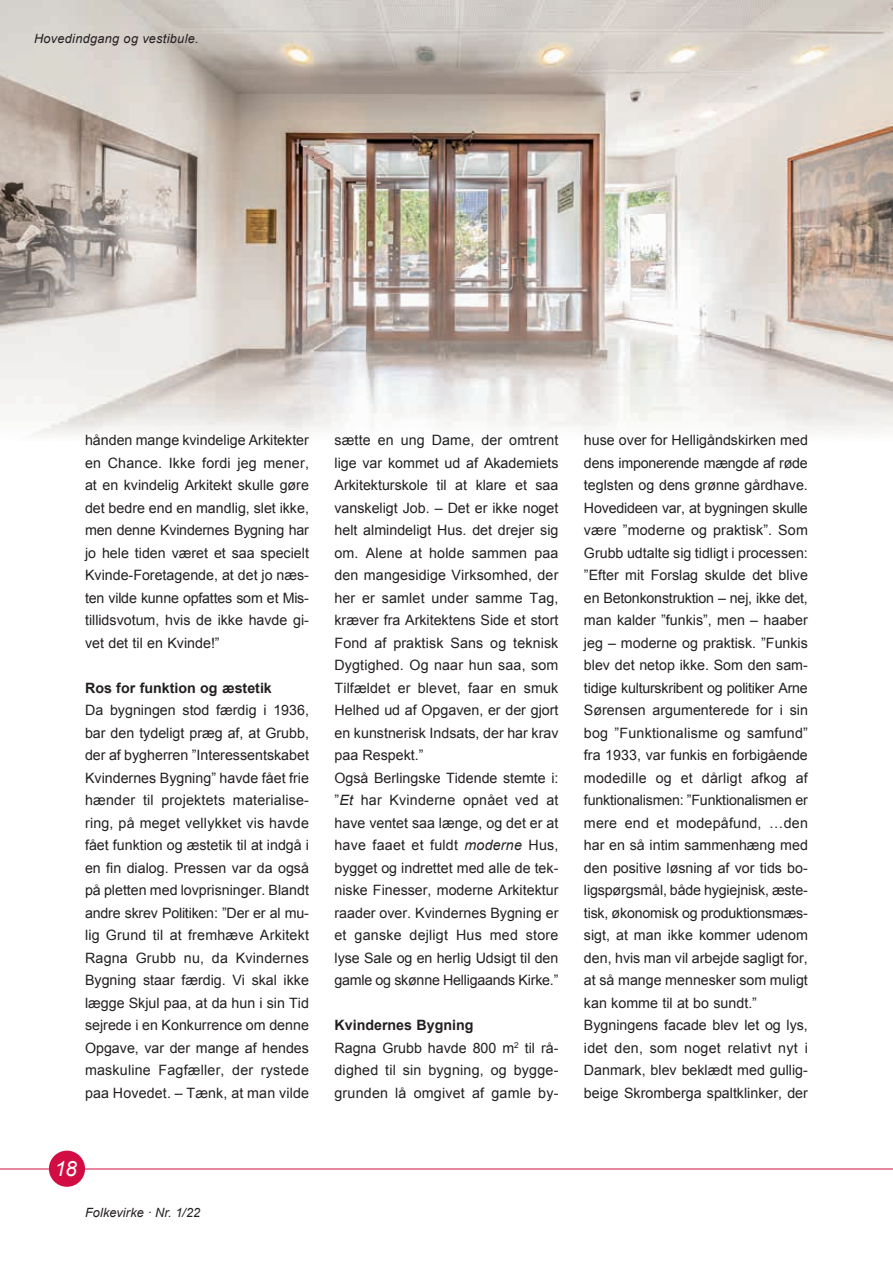
<style>
.page{position:relative;width:893px;height:1263px;background:#fff}
.page>*{position:absolute;margin:0;border:0;box-sizing:border-box;transform-origin:0 0}
.t1{font:italic 21px "Arial";color:#fff}
.t2{font:14.25px/22.5px "Arial";color:#231f20}
.t3{font:700 14.25px "Arial";color:#231f20}
.t4{font:italic 12.75px "Arial";letter-spacing:.02em;color:#231f20}
.s1{font-style:italic}
.s2{font-weight:700}
</style>
<div class="page">
<hr style="left:0;top:1168px;width:893px;height:1px;background:#d20d44">
<div style="left:49px;top:1150px;width:36px;height:37px;background:#d20d44;border-radius:50%"></div>
<img style="left:0;top:0;width:893px;height:435px">
<p class="t4" style="left:34px;top:31px;width:166px">Hovedindgang og vestibule.</p>
<p class="t2" style="left:85px;top:429px;width:225px;text-align:justify">hånden mange kvindelige Arkitekter en Chance . Ikke fordi jeg mener, at en kvindelig Arkitekt skulle gøre det bedre end en mandlig, slet ikke, men denne Kvindernes Bygning har jo hele tiden været et saa specielt Kvinde-Foretagende, at det jo næs&shy;ten vilde kunne opfattes som et Mis&shy;tillidsvotum, hvis de ikke havde gi&shy;vet det til en Kvinde!”</p>
<p class="t3" style="left:85px;top:678px;width:188px">Ros for funktion og æstetik</p>
<p class="t2" style="left:85px;top:699px;width:225px;text-align:justify">Da bygningen stod færdig i 1936, bar den tydeligt præg af, at Grubb, der af bygherren ”Interessentskabet Kvindernes Bygning” havde fået frie hænder til projektets materialise&shy;ring, på meget vellykket vis havde fået funktion og æstetik til at indgå i en fin dialog . Pressen var da også på pletten med lovprisninger . Blandt andre skrev Politiken: ”Der er al mu&shy;lig Grund til at fremhæve Arkitekt Ragna Grubb nu, da Kvindernes Bygning staar færdig . Vi skal ikke lægge Skjul paa, at da hun i sin Tid sejrede i en Konkurrence om denne Opgave, var der mange af hendes maskuline Fagfæller, der rystede paa Hovedet . – Tænk, at man vilde</p>
<h1 class="t1" style="left:55px;top:1155px;width:24px">18</h1>
<p class="t4" style="left:85px;top:1204px;width:117px">Folkevirke · Nr. 1/22</p>
<p class="t2" style="left:334px;top:429px;width:225px">sætte en ung Dame, der omtrent lige var kommet ud af Akademiets<br>Arkitekturskole til at klare et saa vanskeligt Job . – Det er ikke noget helt almindeligt Hus . det drejer sig om . Alene at holde sammen paa den mangesidige Virksomhed, der her er samlet under samme Tag, kræver fra Arkitektens Side et stort<br>Fond af praktisk Sans og teknisk<br>Dygtighed . Og naar hun saa, som<br>Tilfældet er blevet, faar en smuk<br>Helhed ud af Opgaven, er der gjort en kunstnerisk Indsats, der har krav paa Respekt .”<br>Også Berlingske Tidende stemte i: ”<span class="s1">Et</span> har Kvinderne opnået ved at have ventet saa længe, og det er at have faaet et fuldt <span class="s1">moderne</span> Hus, bygget og indrettet med alle de tek&shy;niske Finesser, moderne Arkitektur raader over . Kvindernes Bygning er et ganske dejligt Hus med store lyse Sale og en herlig Udsigt til den gamle og skønne Helligaands Kirke .”</p>
<p class="t2" style="left:334px;top:1014px;width:225px"><span class="s2">Kvindernes Bygning<br></span>Ragna Grubb havde 800 m<sup>2</sup> til rå&shy;dighed til sin bygning, og bygge&shy;grunden lå omgivet af gamle by-</p>
<p class="t2" style="left:584px;top:429px;width:225px">huse over for Helligåndskirken med dens imponerende mængde af røde teglsten og dens grønne gårdhave .<br>Hovedideen var, at bygningen skulle være ”moderne og praktisk” . Som Grubb udtalte sig tidligt i processen: ”Efter mit Forslag skulde det blive en Betonkonstruktion – nej, ikke det, man kalder ”funkis”, men – haaber jeg – moderne og praktisk . ”Funkis blev det netop ikke . Som den sam&shy;tidige kulturskribent og politiker Arne Sørensen argumenterede for i sin bog ”Funktionalisme og samfund” fra 1933, var funkis en forbigående modedille og et dårligt afkog af funktionalismen: ”Funktionalismen er mere end et modepåfund, …den har en så intim sammenhæng med den positive løsning af vor tids bo&shy;ligspørgsmål, både hygiejnisk, æste&shy;tisk, økonomisk og produktionsmæs&shy;sigt, at man ikke kommer udenom den, hvis man vil arbejde sagligt for, at så mange mennesker som muligt kan komme til at bo sundt .” Bygningens facade blev let og lys, idet den, som noget relativt nyt i Danmark, blev beklædt med gullig&shy;beige Skromberga spaltklinker, der</p>
</div>
